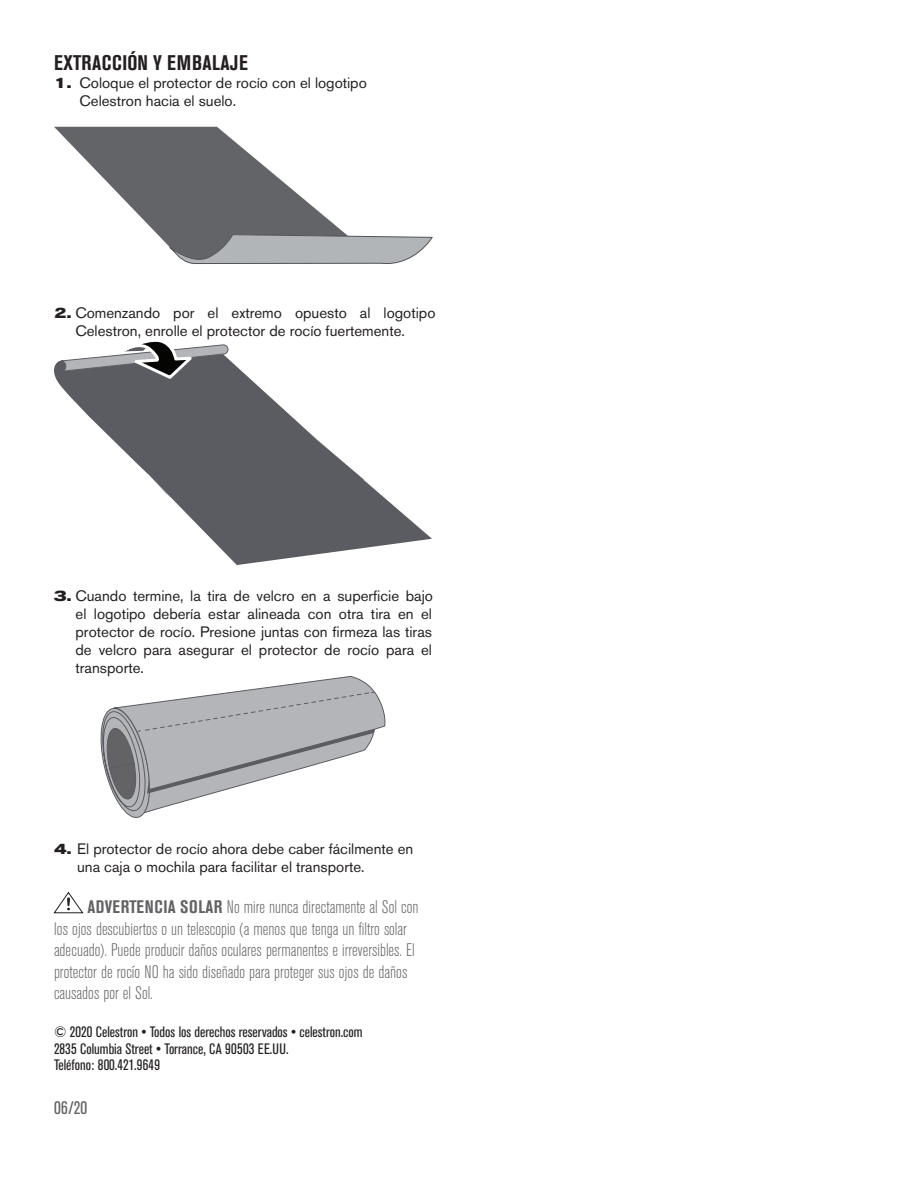
<style>
.page{position:relative;width:918px;height:1188px;background:#fff}
.page>*{position:absolute;margin:0;border:0;box-sizing:border-box;transform-origin:0 0}
.t1{font:700 condensed 21px "Akzidenz Grotesk BE";letter-spacing:.02em;color:#231f20}
.t2{font:300 condensed 18px/21.6px "Akzidenz Grotesk BE";color:#636366}
.t3{font:condensed 18px "Akzidenz Grotesk BE";color:#636366}
.t4{font:15px/18px "Akzidenz Grotesk BE";color:#231f20}
.t5{font:condensed 15px/16.5px "Akzidenz Grotesk BE";color:#231f20}
.s1{font-weight:700;font-stretch:expanded}
.s2{font-weight:700}
</style>
<div class="page">
<svg style="left:54px;top:127px;width:379px;height:137px"></svg>
<svg style="left:57px;top:359px;width:375px;height:206px"></svg>
<svg style="left:54px;top:341px;width:175px;height:40px"></svg>
<svg style="left:100px;top:676px;width:286px;height:142px"></svg>
<svg style="left:54px;top:892px;width:29px;height:21px"></svg>
<h1 class="t1" style="left:54px;top:50px;width:196px">EXTRACCIÓN Y EMBALAJE</h1>
<p class="t4" style="left:80px;top:74px;width:289px;text-indent:-26px"><span class="s1">1.</span> Coloque el protector de rocío con el logotipo<br>Celestron hacia el suelo.</p>
<p class="t4" style="left:54px;top:304px;width:383px;text-align:center"><span class="s1">2.</span> Comenzando por el extremo opuesto al logotipo<br>Celestron, enrolle el protector de rocío fuertemente.</p>
<p class="t4" style="left:76px;top:587px;width:359px;text-align:justify;text-indent:-22px"><span class="s1">3.</span> Cuando termine, la tira de velcro en a superficie bajo el logotipo debería estar alineada con otra tira en el protector de rocío. Presione juntas con firmeza las tiras de velcro para asegurar el protector de rocío para el transporte.</p>
<p class="t4" style="left:77px;top:840px;width:338px;text-indent:-23px"><span class="s1">4.</span> El protector de rocío ahora debe caber fácilmente en una caja o mochila para facilitar el transporte.</p>
<p class="t2" style="left:54px;top:897px;width:366px;text-indent:33px"><span class="s2">ADVERTENCIA SOLAR</span> No mire nunca directamente al Sol con los ojos descubiertos o un telescopio (a menos que tenga un filtro solar adecuado). Puede producir daños oculares permanentes e irreversibles. El protector de rocío NO ha sido diseñado para proteger sus ojos de daños causados por el Sol.</p>
<p class="t5" style="left:54px;top:1024px;width:310px">© 2020 Celestron • Todos los derechos reservados • celestron.com<br>2835 Columbia Street • Torrance, CA 90503 EE.UU.<br>Teléfono: 800.421.9649</p>
<p class="t3" style="left:54px;top:1097px;width:35px">06/20</p>
</div>
